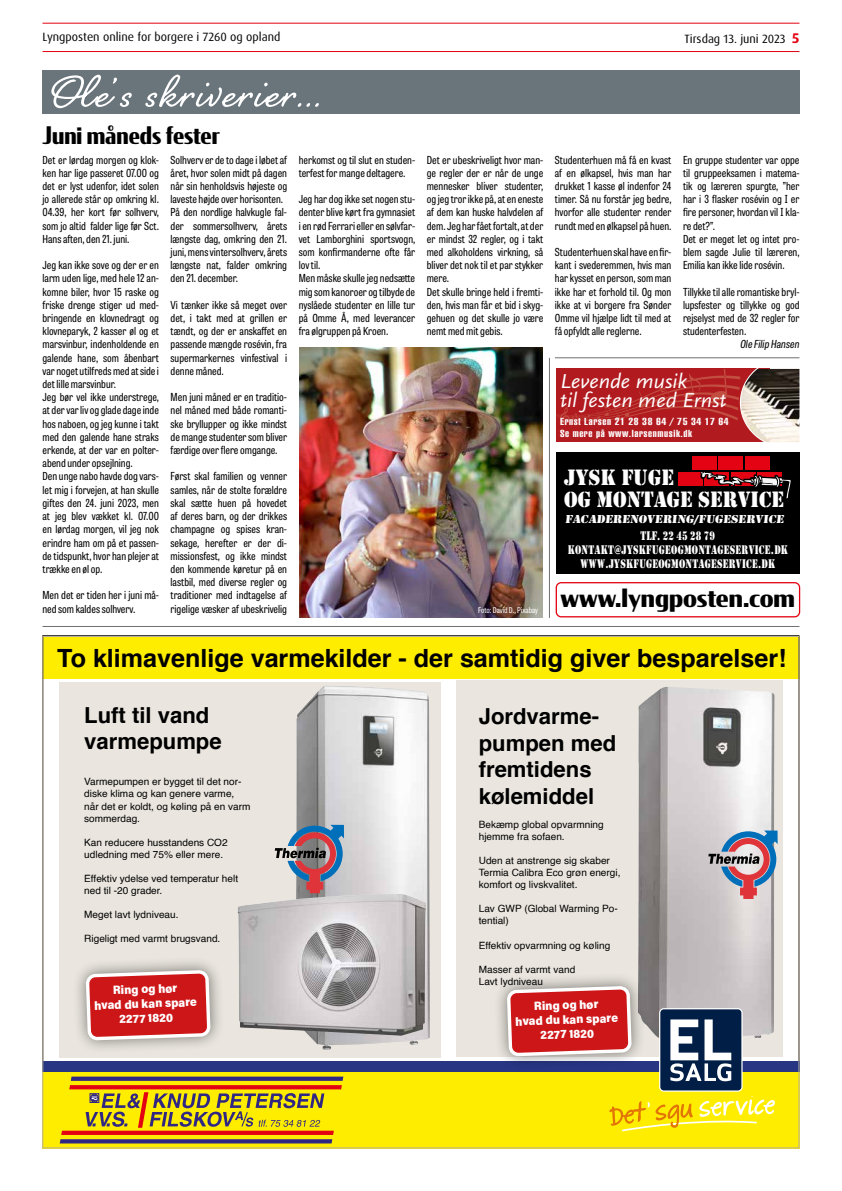
<style>
.page{position:relative;width:842px;height:1191px;background:#fff}
.page>*{position:absolute;margin:0;border:0;box-sizing:border-box;transform-origin:0 0}
.t1{font:700 25.1px "Helvetica";color:#000}
.t2{font:700 25px "Condor Cond";color:#000;scale:1.11 1}
.t3{font:700 24px "Condor Cond";color:#000}
.t4{font:23px/22.1px "Cargo";color:#fff;scale:.93 1}
.t5{font:700 22.1px/26.5px "Helvetica";color:#000}
.t6{font:italic 21px/18.6px "Scala Sans";color:#fff;scale:1.05 1}
.t7{font:12.9px/14px "Cargo";letter-spacing:.025em;color:#fff;text-align:center;scale:.76 1}
.t8{font:12px/14.5px "Acumin Variable Concept";color:#fff;text-align:center}
.t9{font:12px "Dax Pro";color:#000}
.t10{font:11.9px "Cargo";color:#fff;scale:1.11 1}
.t11{font:11px/13.2px "Tablet Gothic Condensed";color:#000;text-align:justify}
.t12{font:italic 11px "Tablet Gothic Condensed";color:#000}
.t13{font:10px/12px "Helvetica";color:#000}
.t14{font:900 extra-condensed 9.9px/11.5px "Swiss 911 BT";letter-spacing:.04em;color:#fff;scale:1.46 1}
.t15{font:8px "Tablet Gothic Condensed";letter-spacing:-.005em;color:#fff}
.s1{font-weight:700;font-size:14px;color:#e30312}
</style>
<div class="page">
<hr style="left:43px;top:23px;width:756px;height:1px;background:#e30312">
<hr style="left:43px;top:51px;width:756px;height:1px;background:#e30312">
<hr style="left:555px;top:357px;width:244px;height:1px;background:#6f6f6f">
<hr style="left:549px;top:358px;width:1px;height:260px;background:#6f6f6f">
<hr style="left:43px;top:626px;width:756px;height:1px;background:#6f6f6f">
<svg style="left:44px;top:638px;width:753px;height:420px;background:#e5e0bb"></svg>
<div style="left:42px;top:1061px;width:757px;height:11px;background:#273583"></div>
<div style="left:42px;top:1072px;width:757px;height:76px;background:#ffed00"></div>
<svg style="left:609px;top:1096px;width:166px;height:35px"></svg>
<div style="left:72px;top:956px;width:152px;height:98px;background:#000;opacity:.5"></div>
<svg style="left:86px;top:971px;width:124px;height:67px;background:#d23a3c"></svg>
<div style="left:493px;top:972px;width:152px;height:98px;background:#000;opacity:.5"></div>
<svg style="left:507px;top:987px;width:125px;height:67px;background:#d23c3d"></svg>
<img style="left:638px;top:687px;width:27px;height:61px">
<img style="left:295px;top:685px;width:135px;height:365px">
<img style="left:248px;top:894px;width:148px;height:11px">
<svg style="left:659px;top:1008px;width:84px;height:83px"></svg>
<div style="left:660px;top:1009px;width:81px;height:81px;background:#001e46;border-radius:4px"></div>
<svg style="left:670px;top:1019px;width:61px;height:62px"></svg>
<svg style="left:275px;top:825px;width:69px;height:68px;background:#958b99"></svg>
<svg style="left:708px;top:830px;width:70px;height:69px;background:#a599a8"></svg>
<svg style="left:60px;top:1076px;width:283px;height:67px"></svg>
<div style="left:42px;top:71px;width:757px;height:43px;background:#69747b"></div>
<svg style="left:51px;top:75px;width:268px;height:33px"></svg>
<img style="left:299px;top:348px;width:244px;height:270px">
<svg style="left:556px;top:369px;width:243px;height:73px;background:#ad393a"></svg>
<div style="left:556px;top:451px;width:243px;height:122px;background:#000"></div>
<div style="left:692px;top:456px;width:24px;height:13px;background:#e30312"></div>
<div style="left:719px;top:456px;width:24px;height:13px;background:#e30312"></div>
<div style="left:745px;top:456px;width:24px;height:13px;background:#e30312"></div>
<div style="left:678px;top:472px;width:24px;height:13px;background:#e30312"></div>
<svg style="left:700px;top:472px;width:91px;height:27px"></svg>
<div style="left:556px;top:582px;width:244px;height:35px;border:1px solid #e30312;border-radius:5px"></div>
<p class="t9" style="left:43px;top:29px;width:239px">Lyngposten online for borgere i 7260 og opland</p>
<p class="t9" style="left:685px;top:31px;width:116px">Tirsdag 13. juni 2023 <span class="s1">5</span></p>
<h3 class="t3" style="left:43px;top:120px;width:179px">Juni måneds fester</h3>
<p class="t11" style="left:171px;top:153px;width:118px;text-align:left">Solhverv er de to dage i løbet af året, hvor solen midt på dagen når sin henholdsvis højeste og laveste højde over horisonten.<br>På den nordlige halvkugle fal&shy;der sommersolhverv, årets længste dag, omkring den 21. juni, mens vintersolhverv, årets længste nat, falder omkring den 21. december.</p>
<p class="t11" style="left:171px;top:298px;width:118px">Vi tænker ikke så meget over det, i takt med at grillen er tændt, og der er anskaffet en passende mængde rosévin, fra supermarkernes vinfestival i denne måned.</p>
<p class="t11" style="left:171px;top:390px;width:118px">Men juni måned er en traditio&shy;nel måned med både romanti&shy;ske bryllupper og ikke mindst de mange studenter som bliver færdige over flere omgange.</p>
<p class="t11" style="left:171px;top:469px;width:118px">Først skal familien og venner samles, når de stolte forældre skal sætte huen på hovedet af deres barn, og der drikkes champagne og spises kran&shy;sekage, herefter er der di&shy;missionsfest, og ikke mindst den kommende køretur på en lastbil, med diverse regler og traditioner med indtagelse af rigelige væsker af ubeskrivelig</p>
<p class="t11" style="left:43px;top:153px;width:118px">Det er lørdag morgen og klok&shy;ken har lige passeret 07.00 og det er lyst udenfor, idet solen jo allerede står op omkring kl.<br>04.39, her kort før solhverv, som jo altid falder lige før Sct.<br>Hans aften, den 21. juni.</p>
<p class="t11" style="left:43px;top:258px;width:118px;text-align:left">Jeg kan ikke sove og der er en larm uden lige, med hele 12 an&shy;komne biler, hvor 15 raske og friske drenge stiger ud med&shy;bringende en klovnedragt og klovneparyk, 2 kasser øl og et marsvinbur, indenholdende en galende hane, som åbenbart var noget utilfreds med at side i det lille marsvinbur.<br>Jeg bør vel ikke understrege, at der var liv og glade dage inde hos naboen, og jeg kunne i takt med den galende hane straks erkende, at der var en polter&shy;abend under opsejlning.<br>Den unge nabo havde dog vars&shy;let mig i forvejen, at han skulle giftes den 24. juni 2023, men at jeg blev vækket kl. 07.00 en lørdag morgen, vil jeg nok erindre ham om på et passen&shy;de tidspunkt, hvor han plejer at trække en øl op.</p>
<p class="t11" style="left:43px;top:588px;width:118px">Men det er tiden her i juni må&shy;ned som kaldes solhverv.</p>
<p class="t11" style="left:299px;top:153px;width:118px">herkomst og til slut en studen&shy;terfest for mange deltagere.</p>
<p class="t11" style="left:299px;top:192px;width:118px;text-align:left">Jeg har dog ikke set nogen stu&shy;denter blive kørt fra gymnasiet i en rød Ferrari eller en sølvfar&shy;vet Lamborghini sportsvogn, som konfirmanderne ofte får lov til.<br>Men måske skulle jeg nedsætte mig som kanoroer og tilbyde de nyslåede studenter en lille tur på Omme Å, med leverancer fra ølgruppen på Kroen.</p>
<p class="t11" style="left:427px;top:153px;width:118px;text-align:left">Det er ubeskriveligt hvor man&shy;ge regler der er når de unge mennesker bliver studenter, og jeg tror ikke på, at en eneste af dem kan huske halvdelen af dem. Jeg har fået fortalt, at der er mindst 32 regler, og i takt med alkoholdens virkning, så bliver det nok til et par stykker mere.<br>Det skulle bringe held i fremti&shy;den, hvis man får et bid i skyg&shy;gehuen og det skulle jo være nemt med mit gebis.</p>
<p class="t11" style="left:555px;top:153px;width:118px">Studenterhuen må få en kvast af en ølkapsel, hvis man har drukket 1 kasse øl indenfor 24 timer. Så nu forstår jeg bedre, hvorfor alle studenter render rundt med en ølkapsel på huen.</p>
<p class="t11" style="left:555px;top:245px;width:118px">Studenterhuen skal have en fir&shy;kant i svederemmen, hvis man har kysset en person, som man ikke har et forhold til. Og mon ikke at vi borgere fra Sønder Omme vil hjælpe lidt til med at få opfyldt alle reglerne.</p>
<p class="t11" style="left:683px;top:153px;width:118px;text-align:left">En gruppe studenter var oppe til gruppeeksamen i matema&shy;tik og læreren spurgte, ”her har i 3 flasker rosévin og I er fire personer, hvordan vil I kla&shy;re det?”.<br>Det er meget let og intet pro&shy;blem sagde Julie til læreren,<br>Emilia kan ikke lide rosévin.</p>
<p class="t11" style="left:683px;top:285px;width:118px">Tillykke til alle romantiske bryl&shy;lupsfester og tillykke og god rejselyst med de 32 regler for studenterfesten.</p>
<p class="t12" style="left:740px;top:336px;width:61px">Ole Filip Hansen</p>
<p class="t15" style="left:478px;top:605px;width:62px">Foto: David D., Pixabay</p>
<h3 class="t6" style="left:560px;top:372px;width:160px">Levende musik<br>til festen med Ernst</h3>
<p class="t14" style="left:560px;top:416px;width:117px">Ernst Larsen 21 28 38 64 / 75 34 17 64<br>Se mere på www.larsenmusik.dk</p>
<h3 class="t4" style="left:564px;top:467px;width:238px">JYSK FUGE<br>OG MONTAGE SERVICE</h3>
<p class="t10" style="left:565px;top:512px;width:200px">FACADERENOVERING/FUGESERVICE</p>
<p class="t7" style="left:568px;top:529px;width:291px">TLF. 22 45 28 79<br>KONTAKT@JYSKFUGEOGMONTAGESERVICE.DK<br>WWW.JYSKFUGEOGMONTAGESERVICE.DK</p>
<h2 class="t2" style="left:561px;top:581px;width:213px">www.lyngposten.com</h2>
<h1 class="t1" style="left:57px;top:638px;width:731px">To klimavenlige varmekilder - der samtidig giver besparelser!</h1>
<h3 class="t5" style="left:84px;top:702px;width:139px">Luft til vand varmepumpe</h3>
<p class="t13" style="left:84px;top:776px;width:168px">Varmepumpen er bygget til det nor&shy;diske klima og kan genere varme, når det er koldt, og køling på en varm sommerdag.</p>
<p class="t13" style="left:84px;top:836px;width:145px">Kan reducere husstandens CO2 udledning med 75% eller mere.</p>
<p class="t13" style="left:84px;top:872px;width:155px">Effektiv ydelse ved temperatur helt ned til -20 grader.</p>
<p class="t13" style="left:84px;top:908px;width:96px">Meget lavt lydniveau.</p>
<p class="t13" style="left:84px;top:933px;width:138px">Rigeligt med varmt brugsvand.</p>
<h3 class="t5" style="left:479px;top:703px;width:139px">Jordvarme&shy;pumpen med fremtidens kølemiddel</h3>
<p class="t13" style="left:479px;top:818px;width:126px">Bekæmp global opvarmning hjemme fra sofaen.</p>
<p class="t13" style="left:479px;top:855px;width:143px">Uden at anstrenge sig skaber<br>Termia Calibra Eco grøn energi, komfort og livskvalitet.</p>
<p class="t13" style="left:479px;top:903px;width:140px">Lav GWP (Global Warming Po&shy;tential)</p>
<p class="t13" style="left:479px;top:939px;width:133px">Effektiv opvarmning og køling</p>
<p class="t13" style="left:479px;top:963px;width:98px">Masser af varmt vand<br>Lavt lydniveau</p>
<p class="t8" style="left:94px;top:983px;width:104px;rotate:-2deg">Ring og hør<br>hvad du kan spare<br>2277 1820</p>
<p class="t8" style="left:515px;top:999px;width:104px;rotate:-2deg">Ring og hør<br>hvad du kan spare<br>2277 1820</p>
</div>
